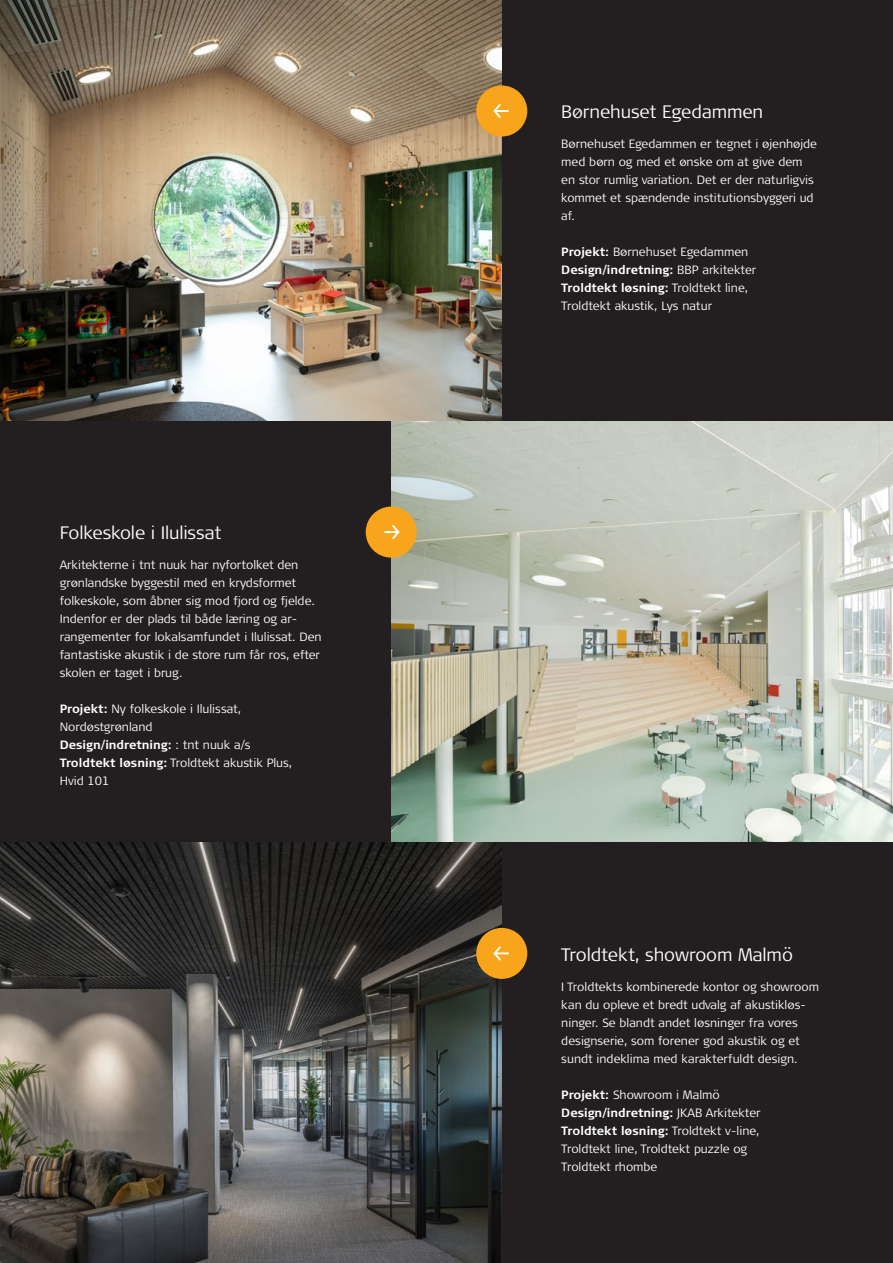
<style>
.page{position:relative;width:893px;height:1263px;background:#fff}
.page>*{position:absolute;margin:0;border:0;box-sizing:border-box;transform-origin:0 0}
.t1{font:300 18px "Signa Pro";letter-spacing:-.005em;color:#fff}
.t2{font:300 12px/18px "Signa Pro";color:#fff}
.t3{font:700 12px "Signa Pro";color:#fff}
.s1{font-weight:700}
.s2{font-weight:300}
</style>
<div class="page">
<div style="left:0;top:421px;width:391px;height:421px;background:#231f20"></div>
<div style="left:502px;top:0;width:391px;height:421px;background:#231f20"></div>
<div style="left:502px;top:842px;width:391px;height:421px;background:#231f20"></div>
<img style="left:0;top:842px;width:502px;height:421px">
<img style="left:391px;top:421px;width:502px;height:421px">
<img style="left:0;top:0;width:502px;height:421px">
<div style="left:366px;top:507px;width:51px;height:51px;background:#f9a51b;border-radius:50%"></div>
<svg style="left:384px;top:525px;width:16px;height:15px"></svg>
<div style="left:476px;top:85px;width:51px;height:51px;background:#f9a51b;border-radius:50%"></div>
<svg style="left:493px;top:103px;width:16px;height:16px"></svg>
<div style="left:476px;top:928px;width:51px;height:51px;background:#f9a51b;border-radius:50%"></div>
<svg style="left:493px;top:946px;width:16px;height:15px"></svg>
<p class="t1" style="left:60px;top:520px;width:163px">Folkeskole i Ilulissat</p>
<p class="t2" style="left:60px;top:556px;width:263px">Arkitekterne i tnt nuuk har nyfortolket den grønlandske byggestil med en krydsformet folkeskole, som åbner sig mod fjord og fjelde.<br>Indenfor er der plads til både læring og ar&shy;rangementer for lokalsamfundet i Ilulissat. Den fantastiske akustik i de store rum får ros, efter skolen er taget i brug.</p>
<p class="t2" style="left:60px;top:700px;width:183px"><span class="s1">Projekt:</span> Ny folkeskole i Ilulissat,<br>Nordøstgrønland</p>
<p class="t3" style="left:60px;top:737px;width:192px">Design/indretning: <span class="s2">: tnt nuuk a/s</span></p>
<p class="t2" style="left:60px;top:754px;width:234px"><span class="s1">Troldtekt løsning:</span> Troldtekt akustik Plus,<br>Hvid 101</p>
<p class="t1" style="left:561px;top:99px;width:203px">Børnehuset Egedammen</p>
<p class="t2" style="left:561px;top:134px;width:257px">Børnehuset Egedammen er tegnet i øjenhøjde med børn og med et ønske om at give dem en stor rumlig variation. Det er der naturligvis kommet et spændende institutionsbyggeri ud af.</p>
<p class="t2" style="left:561px;top:242px;width:188px"><span class="s1">Projekt:</span> Børnehuset Egedammen</p>
<p class="t3" style="left:561px;top:262px;width:196px">Design/indretning: <span class="s2">BBP arkitekter</span></p>
<p class="t2" style="left:561px;top:278px;width:188px"><span class="s1">Troldtekt løsning:</span> Troldtekt line,<br>Troldtekt akustik, Lys natur</p>
<p class="t1" style="left:561px;top:942px;width:233px">Troldtekt, showroom Malmö</p>
<p class="t2" style="left:561px;top:977px;width:259px">I Troldtekts kombinerede kontor og showroom kan du opleve et bredt udvalg af akustikløs&shy;ninger. Se blandt andet løsninger fra vores designserie, som forener god akustik og et sundt indeklima med karakterfuldt design.</p>
<p class="t2" style="left:561px;top:1085px;width:160px"><span class="s1">Projekt:</span> Showroom i Malmö</p>
<p class="t3" style="left:561px;top:1104px;width:201px">Design/indretning: <span class="s2">JKAB Arkitekter</span></p>
<p class="t2" style="left:561px;top:1121px;width:200px"><span class="s1">Troldtekt løsning:</span> Troldtekt v-line,<br>Troldtekt line, Troldtekt puzzle og<br>Troldtekt rhombe</p>
</div>
